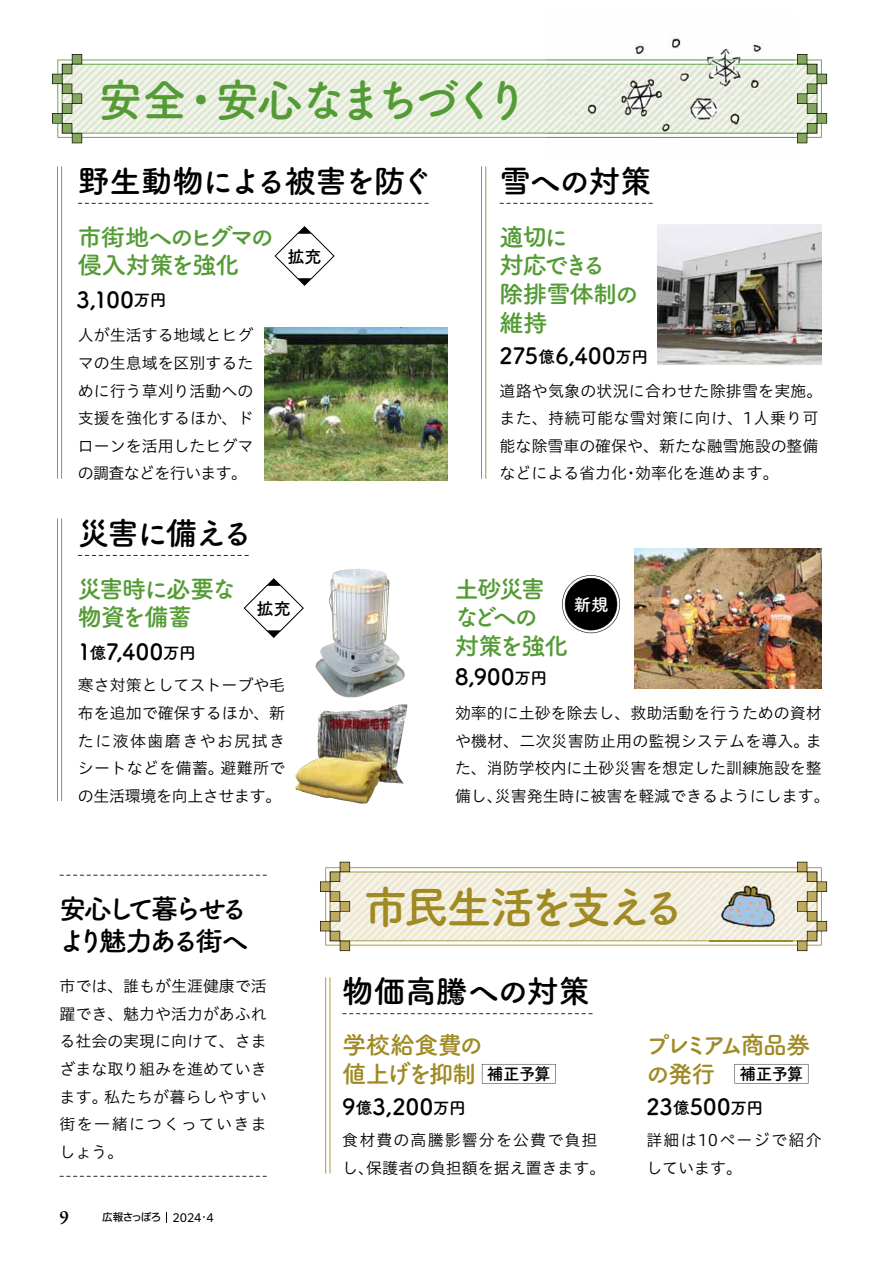
<style>
.page{position:relative;width:893px;height:1263px;background:#fff}
.page>*{position:absolute;margin:0;border:0;box-sizing:border-box;transform-origin:0 0}
.t1{font:45.75px "Tsuku A Rd Gothic Std B 90 msp RKSJ H";letter-spacing:-.145em;color:#549b35}
.t2{font:45.75px "Tsuku A Rd Gothic Std B 90 msp RKSJ H";letter-spacing:-.115em;color:#a08a23}
.t3{font:31.95px "Tsuku A Rd Gothic Std B 90 msp RKSJ H";letter-spacing:-.07em;color:#000}
.t4{font:31.95px "Tsuku A Rd Gothic Std B 90 msp RKSJ H";letter-spacing:-.03em;color:#000}
.t5{font:27.6px/32px "Tsuku A Rd Gothic Std B 90 msp RKSJ H";letter-spacing:-.16em;color:#000}
.t6{font:24.45px/28.7px "Tsuku A Rd Gothic Std B 90 msp RKSJ H";letter-spacing:-.08em;color:#549b35}
.t7{font:24.45px/28.7px "Tsuku A Rd Gothic Std B 90 msp RKSJ H";letter-spacing:-.05em;color:#549b35}
.t8{font:24.45px/28.7px "Tsuku A Rd Gothic Std B 90 msp RKSJ H";letter-spacing:-.05em;color:#a08a23}
.t9{font:24.45px/28.7px "Tsuku A Rd Gothic Std B 90 msp RKSJ H";letter-spacing:-.13em;color:#a08a23}
.t10{font:22.35px "Tsuku A Rd Gothic Std B 90 msp RKSJ H";letter-spacing:.015em;color:#000}
.t11{font:600 19.2px "Garamond Premr Pro";color:#000}
.t12{font:17.25px "Tsuku A Rd Gothic Std B 90 msp RKSJ H";color:#000}
.t13{font:17.25px "Tsuku A Rd Gothic Std B 90 msp RKSJ H";color:#fff}
.t14{font:16.8px "Tsuku A Rd Gothic Std B 90 msp RKSJ H";letter-spacing:-.075em;color:#000}
.t15{font:15.9px/27.6px "Hiragino UD Sans Std N W3 90 msp RKSJ H";color:#000;text-align:justify}
.t16{font:15.9px/27.6px "Hiragino UD Sans Std N W3 90 msp RKSJ H";letter-spacing:.07em;color:#000}
.t17{font:15.9px/27.6px "Hiragino UD Sans Std N W3 90 msp RKSJ H";letter-spacing:.085em;color:#000}
.t18{font:10.65px "Hiragino UD Sans F Std N W5 90 msp RKSJ H";letter-spacing:-.06em;color:#000}
.s1{font-size:16.8px}
.s2{font-family:"Clarimo UDPE";font-size:11.7px}
.s3{font-family:"Hiragino UD Sans F Std N W3 90 msp RKSJ H"}
</style>
<div class="page">
<svg style="left:82px;top:60px;width:715px;height:78px"></svg>
<svg style="left:82px;top:64px;width:715px;height:70px;background:#e5ecdc"></svg>
<hr style="left:61px;top:166px;width:1px;height:313px;background:#549b35">
<hr style="left:57px;top:166px;width:1px;height:313px;background:#549b35">
<hr style="left:330px;top:977px;width:1px;height:197px;background:#a08a23">
<hr style="left:325px;top:977px;width:1px;height:197px;background:#a08a23">
<hr style="left:61px;top:518px;width:1px;height:283px;background:#549b35">
<hr style="left:57px;top:518px;width:1px;height:283px;background:#549b35">
<hr style="left:485px;top:166px;width:1px;height:313px;background:#549b35">
<hr style="left:481px;top:166px;width:1px;height:313px;background:#549b35">
<svg style="left:500px;top:203px;width:153px;height:1px"></svg>
<svg style="left:342px;top:1013px;width:251px;height:1px"></svg>
<svg style="left:60px;top:875px;width:207px;height:1px"></svg>
<svg style="left:60px;top:1176px;width:207px;height:1px"></svg>
<svg style="left:78px;top:203px;width:351px;height:1px"></svg>
<svg style="left:78px;top:555px;width:171px;height:1px"></svg>
<svg style="left:52px;top:54px;width:30px;height:89px"></svg>
<svg style="left:797px;top:54px;width:30px;height:89px"></svg>
<svg style="left:320px;top:862px;width:507px;height:89px"></svg>
<img style="left:545px;top:38px;width:249px;height:22px">
<img style="left:545px;top:60px;width:249px;height:78px">
<img style="left:545px;top:64px;width:249px;height:70px">
<img style="left:709px;top:879px;width:83px;height:64px">
<img style="left:709px;top:940px;width:83px;height:1px">
<img style="left:316px;top:569px;width:89px;height:128px">
<img style="left:295px;top:704px;width:112px;height:99px">
<img style="left:657px;top:224px;width:165px;height:141px">
<img style="left:635px;top:548px;width:187px;height:140px">
<svg style="left:562px;top:575px;width:58px;height:58px"></svg>
<img style="left:265px;top:328px;width:183px;height:153px">
<svg style="left:275px;top:226px;width:59px;height:60px"></svg>
<svg style="left:244px;top:578px;width:60px;height:60px"></svg>
<svg style="left:482px;top:1064px;width:74px;height:19px"></svg>
<svg style="left:735px;top:1064px;width:73px;height:19px"></svg>
<h1 class="t1" style="left:98px;top:83px;width:433px">安全・安心なまちづくり</h1>
<h2 class="t3" style="left:78px;top:169px;width:356px">野生動物による被害を防ぐ</h2>
<h3 class="t6" style="left:78px;top:225px;width:198px">市街地へのヒグマの侵入対策を強化</h3>
<h3 class="t10" style="left:77px;top:291px;width:91px">3,100<span class="s1">万円</span></h3>
<p class="t15" style="left:78px;top:324px;width:177px">人が生活する地域とヒグマの生息域を区別するために行う草刈り活動への支援を強化するほか、ドローンを活用したヒグマの調査などを行います。</p>
<h2 class="t3" style="left:78px;top:521px;width:177px">災害に備える</h2>
<p class="t12" style="left:287px;top:250px;width:36px">拡充</p>
<h3 class="t6" style="left:78px;top:577px;width:160px">災害時に必要な物資を備蓄</h3>
<h3 class="t10" style="left:78px;top:643px;width:119px">1<span class="s1">億</span>7,400<span class="s1">万円</span></h3>
<p class="t12" style="left:257px;top:602px;width:36px">拡充</p>
<p class="t15" style="left:78px;top:674px;width:209px">寒さ対策としてストーブや毛布を追加で確保するほか、新たに液体歯磨きやお尻拭きシートなどを備蓄。避難所での生活環境を向上させます。</p>
<h2 class="t3" style="left:500px;top:169px;width:154px">雪への対策</h2>
<h3 class="t7" style="left:499px;top:225px;width:142px">適切に<br>対応できる<br>除排雪体制の維持</h3>
<h3 class="t10" style="left:500px;top:347px;width:150px">275<span class="s1">億</span>6,400<span class="s1">万円</span></h3>
<p class="t15" style="left:500px;top:379px;width:324px;text-align:left">道路や気象の状況に合わせた除排雪を実施。また、持続可能な雪対策に向け、1人乗り可能な除雪車の確保や、新たな融雪施設の整備などによる省力化・効率化を進めます。</p>
<h3 class="t6" style="left:454px;top:577px;width:116px">土砂災害などへの対策を強化</h3>
<h3 class="t10" style="left:455px;top:668px;width:94px">8,900<span class="s1">万円</span></h3>
<p class="t13" style="left:574px;top:598px;width:36px">新規</p>
<p class="t15" style="left:455px;top:701px;width:376px;text-align:left">効率的に土砂を除去し、救助活動を行うための資材や機材、二次災害防止用の監視システムを導入。また、消防学校内に土砂災害を想定した訓練施設を整備し、災害発生時に被害を軽減できるようにします。</p>
<h3 class="t5" style="left:58px;top:897px;width:191px">安心して暮らせるより魅力ある街へ</h3>
<p class="t15" style="left:60px;top:974px;width:209px">市では、誰もが生涯健康で活躍でき、魅力や活力があふれる社会の実現に向けて、さまざまな取り組みを進めていきます。私たちが暮らしやすい街を一緒につくっていきましょう。</p>
<p class="t11" style="left:60px;top:1205px;width:11px">9</p>
<p class="t18" style="left:102px;top:1213px;width:113px">広報さっぽろ <span class="s2">2024</span><span class="s3">・</span><span class="s2">4</span></p>
<h1 class="t2" style="left:363px;top:889px;width:325px">市民生活を支える</h1>
<h2 class="t4" style="left:342px;top:979px;width:249px">物価高騰への対策</h2>
<h3 class="t8" style="left:342px;top:1034px;width:143px">学校給食費の値上げを抑制</h3>
<h3 class="t9" style="left:645px;top:1034px;width:167px">プレミアム商品券の発行</h3>
<p class="t14" style="left:487px;top:1067px;width:66px">補正予算</p>
<p class="t14" style="left:739px;top:1067px;width:66px">補正予算</p>
<h3 class="t10" style="left:342px;top:1098px;width:125px">9<span class="s1">億</span>3,200<span class="s1">万円</span></h3>
<h3 class="t10" style="left:646px;top:1098px;width:118px">23<span class="s1">億</span>500<span class="s1">万円</span></h3>
<p class="t16" style="left:342px;top:1128px;width:265px">食材費の高騰影響分を公費で負担し、保護者の負担額を据え置きます。</p>
<p class="t17" style="left:646px;top:1128px;width:177px">詳細は10ページで紹介しています。</p>
</div>
